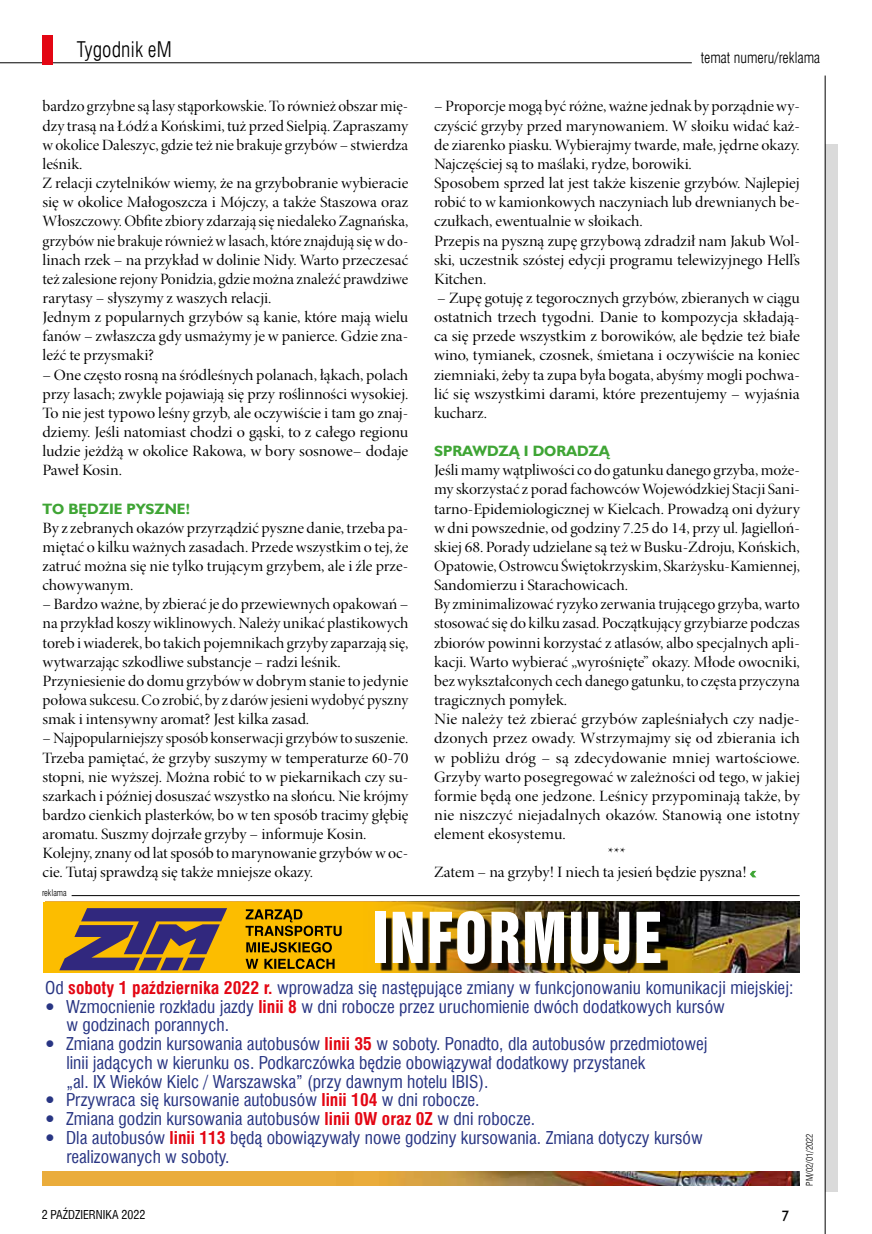
<style>
.page{position:relative;width:872px;height:1234px;background:#fff}
.page>*{position:absolute;margin:0;border:0;box-sizing:border-box;transform-origin:0 0}
.t1{font:63.9px "Swis 921 EUX";letter-spacing:.03em;color:#fff;scale:.91 1}
.t2{font:21px "Swis 721 Lt Cn EUX";color:#000}
.t3{font:17.25px/18.8px "Swis 721 Cn EUX";color:#283583}
.t4{font:15.75px/19.2px "Minion Pro Disp";color:#000;text-align:justify;scale:1.06 1}
.t5{font:15.75px/19.2px "Minion Pro Disp";color:#000}
.t6{font:15.75px/19.2px "Minion Pro Disp";color:#000;scale:1.05 1}
.t7{font:15.75px "Minion Pro Disp";color:#000;scale:1.09 1}
.t8{font:15.75px "Minion Pro Disp";color:#000;scale:1.04 1}
.t9{font:15.75px "Minion Pro Disp";color:#000;scale:1.07 1}
.t10{font:700 15px "Humanst 521 EUX";color:#3fa535}
.t11{font:15px "Swis 721 Lt Cn EUX";color:#000}
.t12{font:15px "Humanst 521 EUX";color:#000}
.t13{font:12px "Swis 721 Cn EUX";color:#000}
.t14{font:9px "Swis 721 Lt Cn EUX";color:#000}
.s1{font-weight:700;color:#e30613}
</style>
<div class="page">
<div style="left:825px;top:144px;width:13px;height:1047px;background:#dadada"></div>
<hr style="left:0;top:62px;width:692px;height:1px;background:#000">
<div style="left:43px;top:35px;width:10px;height:30px;background:#e30613"></div>
<hr style="left:824px;top:75px;width:1px;height:1158px;background:#000">
<hr style="left:72px;top:895px;width:727px;height:1px;background:#000">
<img style="left:513px;top:901px;width:287px;height:70px">
<svg style="left:43px;top:901px;width:470px;height:71px;background:#edb107"></svg>
<svg style="left:245px;top:909px;width:97px;height:59px;background:#b78900"></svg>
<svg style="left:59px;top:907px;width:168px;height:63px;background:#7d604e"></svg>
<div style="left:380px;top:916px;width:288px;height:55px;background:#000;opacity:.91"></div>
<img style="left:42px;top:1171px;width:758px;height:13px">
<svg style="left:749px;top:870px;width:7px;height:7px"></svg>
<h2 class="t2" style="left:77px;top:37px;width:96px">Tygodnik eM</h2>
<p class="t11" style="left:700px;top:48px;width:121px">temat numeru/reklama</p>
<p class="t5" style="left:43px;top:97px;width:367px">bardzo grzybne są lasy stąporkowskie. To również obszar mię&shy;dzy trasą na Łódź aKońskimi, tuż przed Sielpią. Zapraszamy wokolice Daleszyc, gdzie też nie brakuje grzybów – stwierdza leśnik.<br>Z relacji czytelników wiemy, że na grzybobranie wybieracie się w okolice Małogoszcza i Mójczy, a także Staszowa oraz Włoszczowy. Obfite zbiory zdarzają się niedaleko Zagnańska, grzybów nie brakuje również wlasach, które znajdują się wdo&shy;linach rzek – na przykład w dolinie Nidy. Warto przeczesać też zalesione rejony Ponidzia, gdzie można znaleźć prawdziwe rarytasy – słyszymy z waszych relacji.<br>Jednym z popularnych grzybów są kanie, które mają wielu fanów – zwłaszcza gdy usmażymy je w panierce. Gdzie zna&shy;leźć te przysmaki?</p>
<p class="t4" style="left:43px;top:365px;width:346px">– One często rosną na śródleśnych polanach, łąkach, polach przy lasach; zwykle pojawiają się przy roślinności wysokiej.<br>To nie jest typowo leśny grzyb, ale oczywiście i tam go znaj&shy;dziemy. Jeśli natomiast chodzi o gąski, to z całego regionu ludzie jeżdżą w okolice Rakowa, w bory sosnowe– dodaje Paweł Kosin.</p>
<p class="t10" style="left:43px;top:499px;width:149px">TO BĘDZIE PYSZNE!</p>
<p class="t4" style="left:43px;top:518px;width:346px">By zzebranych okazów przyrządzić pyszne danie, trzeba pa&shy;miętać o kilku ważnych zasadach. Przede wszystkim o tej, że zatruć można się nie tylko trującym grzybem, ale i źle prze&shy;chowywanym.</p>
<p class="t4" style="left:43px;top:595px;width:346px;text-align:left">– Bardzo ważne, by zbierać je do przewiewnych opakowań – na przykład koszy wiklinowych. Należy unikać plastikowych toreb iwiaderek, bo takich pojemnikach grzyby zaparzają się, wytwarzając szkodliwe substancje – radzi leśnik.<br>Przyniesienie do domu grzybów wdobrym stanie to jedynie połowa sukcesu. Co zrobić, by z darów jesieni wydobyć pyszny smak i intensywny aromat? Jest kilka zasad.</p>
<p class="t5" style="left:43px;top:729px;width:367px">– Najpopularniejszy sposób konserwacji grzybów to suszenie.<br>Trzeba pamiętać, że grzyby suszymy w temperaturze 60-70 stopni, nie wyższej. Można robić to w piekarnikach czy su&shy;szarkach i później dosuszać wszystko na słońcu. Nie krójmy bardzo cienkich plasterków, bo w ten sposób tracimy głębię aromatu. Suszmy dojrzałe grzyby – informuje Kosin.<br>Kolejny, znany od lat sposób to marynowanie grzybów woc&shy;cie. Tutaj sprawdzą się także mniejsze okazy.</p>
<p class="t14" style="left:42px;top:887px;width:26px">reklama</p>
<h1 class="t1" style="left:372px;top:895px;width:319px">INFORMUJE</h1>
<p class="t3" style="left:66px;top:977px;width:729px;text-indent:-21px">Od <span class="s1">soboty 1 października 2022 r.</span> wprowadza się następujące zmiany w funkcjonowaniu komunikacji miejskiej:<br>Wzmocnienie rozkładu jazdy <span class="s1">linii 8</span> w dni robocze przez uruchomienie dwóch dodatkowych kursów<br>w godzinach porannych.<br>Zmiana godzin kursowania autobusów <span class="s1">linii 35</span> w soboty. Ponadto, dla autobusów przedmiotowej<br>linii jadących w kierunku os. Podkarczówka będzie obowiązywał dodatkowy przystanek<br>„al. IX Wieków Kielc / Warszawska” (przy dawnym hotelu IBIS).<br>Przywraca się kursowanie autobusów <span class="s1">linii 104</span> w dni robocze.<br>Zmiana godzin kursowania autobusów <span class="s1">linii 0W oraz 0Z</span> w dni robocze.<br>Dla autobusów <span class="s1">linii 113</span> będą obowiązywały nowe godziny kursowania. Zmiana dotyczy kursów realizowanych w soboty.</p>
<p class="t6" style="left:434px;top:97px;width:350px">– Proporcje mogą być różne, ważne jednak by porządnie wy&shy;czyścić grzyby przed marynowaniem. W słoiku widać każ&shy;de ziarenko piasku. Wybierajmy twarde, małe, jędrne okazy.<br>Najczęściej są to maślaki, rydze, borowiki.<br>Sposobem sprzed lat jest także kiszenie grzybów. Najlepiej robić to w kamionkowych naczyniach lub drewnianych be&shy;czułkach, ewentualnie w słoikach.<br>Przepis na pyszną zupę grzybową zdradził nam Jakub Wol&shy;ski, uczestnik szóstej edycji programu telewizyjnego Hell’s Kitchen.</p>
<p class="t4" style="left:434px;top:289px;width:346px">– Zupę gotuję z tegorocznych grzybów, zbieranych w ciągu ostatnich trzech tygodni. Danie to kompozycja składają&shy;ca się przede wszystkim z borowików, ale będzie też białe wino, tymianek, czosnek, śmietana i oczywiście na koniec ziemniaki, żeby ta zupa była bogata, abyśmy mogli pochwa&shy;lić się wszystkimi darami, które prezentujemy – wyjaśnia kucharz.</p>
<p class="t10" style="left:434px;top:441px;width:177px">SPRAWDZĄ I DORADZĄ</p>
<p class="t6" style="left:434px;top:461px;width:350px">Jeśli mamy wątpliwości co do gatunku danego grzyba, może-</p>
<p class="t6" style="left:434px;top:480px;width:350px">my skorzystać z porad fachowców Wojewódzkiej Stacji Sani-</p>
<p class="t4" style="left:434px;top:499px;width:346px">tarno-Epidemiologicznej w Kielcach. Prowadzą oni dyżury</p>
<p class="t4" style="left:434px;top:518px;width:346px">w dni powszednie, od godziny 7.25 do 14, przy ul. Jagielloń-</p>
<p class="t4" style="left:434px;top:537px;width:346px">skiej 68. Porady udzielane są też wBusku-Zdroju, Końskich,</p>
<p class="t8" style="left:434px;top:556px;width:353px">Opatowie, Ostrowcu Świętokrzyskim, Skarżysku-Kamiennej,</p>
<p class="t4" style="left:434px;top:576px;width:184px">Sandomierzu i Starachowicach.</p>
<p class="t6" style="left:434px;top:595px;width:350px">By zminimalizować ryzyko zerwania trującego grzyba, warto</p>
<p class="t6" style="left:434px;top:614px;width:350px">stosować się do kilku zasad. Początkujący grzybiarze podczas</p>
<p class="t4" style="left:434px;top:633px;width:346px">zbiorów powinni korzystać z atlasów, albo specjalnych apli-</p>
<p class="t4" style="left:434px;top:652px;width:346px">kacji. Warto wybierać „wyrośnięte” okazy. Młode owocniki,</p>
<p class="t5" style="left:434px;top:671px;width:367px">bez wykształconych cech danego gatunku, to częsta przyczyna</p>
<p class="t4" style="left:434px;top:690px;width:127px">tragicznych pomyłek.</p>
<p class="t7" style="left:434px;top:709px;width:337px">Nie należy też zbierać grzybów zapleśniałych czy nadje-</p>
<p class="t9" style="left:434px;top:728px;width:343px">dzonych przez owady. Wstrzymajmy się od zbierania ich</p>
<p class="t7" style="left:434px;top:748px;width:337px">w pobliżu dróg – są zdecydowanie mniej wartościowe.</p>
<p class="t4" style="left:434px;top:767px;width:346px">Grzyby warto posegregować w zależności od tego, w jakiej</p>
<p class="t4" style="left:434px;top:786px;width:346px">formie będą one jedzone. Leśnicy przypominają także, by</p>
<p class="t7" style="left:434px;top:805px;width:337px">nie niszczyć niejadalnych okazów. Stanowią one istotny</p>
<p class="t4" style="left:434px;top:824px;width:126px">element ekosystemu.</p>
<p class="t4" style="left:608px;top:843px;width:18px">***</p>
<p class="t4" style="left:434px;top:863px;width:296px">Zatem – na grzyby! I niech ta jesień będzie pyszna!</p>
<p class="t14" style="left:804px;top:1185px;width:54px;rotate:-90deg">PM/02/01/2022</p>
<p class="t13" style="left:42px;top:1206px;width:105px">2 PAŹDZIERNIKA 2022</p>
<p class="t12" style="left:781px;top:1206px;width:9px">7</p>
</div>
